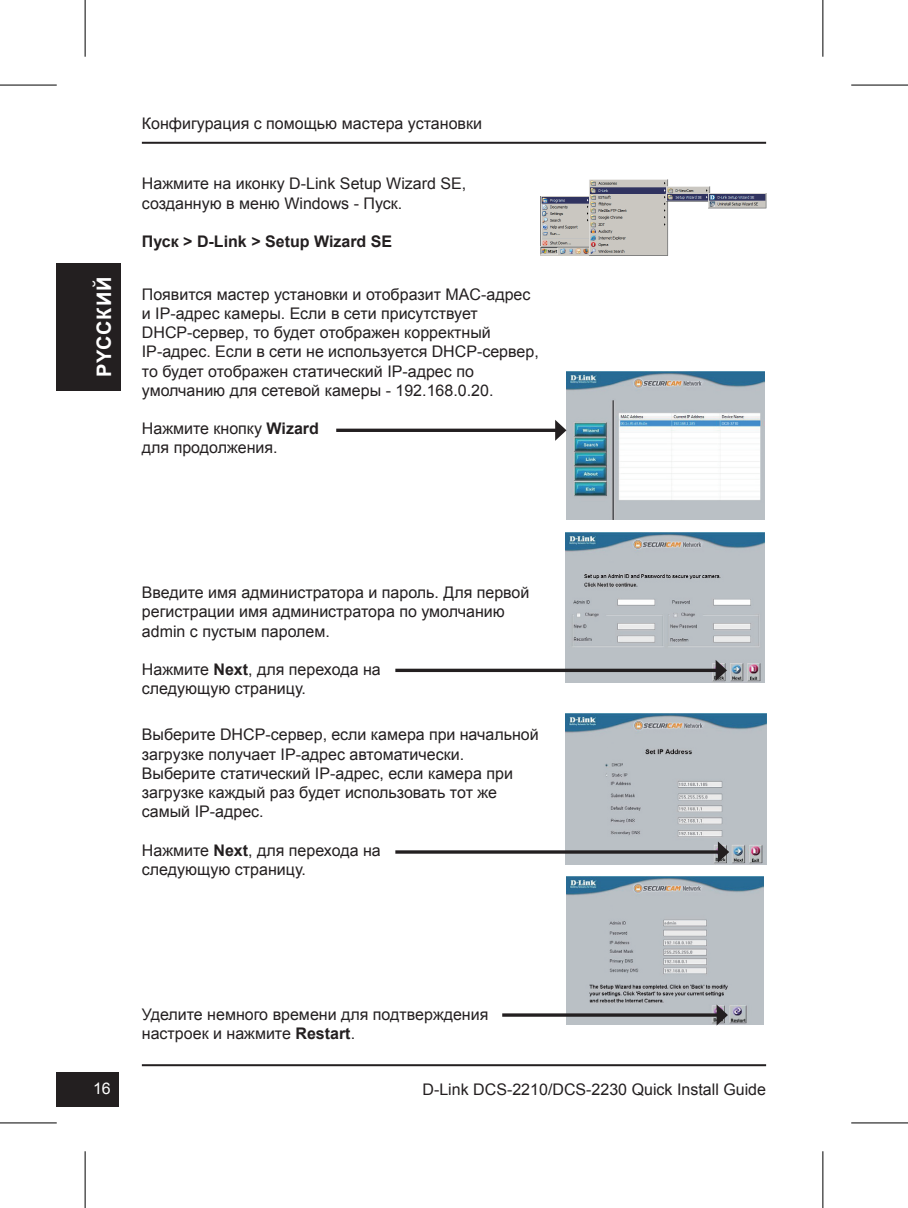
<style>
.page{position:relative;width:908px;height:1208px;background:#fff}
.page>*{position:absolute;margin:0;border:0;box-sizing:border-box;transform-origin:0 0}
.t1{font:700 20px "Arial";letter-spacing:.035em;color:#fff}
.t2{font:16px/19.2px "Arial";color:#231f20}
.t3{font:700 16px "Arial";color:#231f20}
.t4{font:16px "Arial";color:#fff}
.s1{font-weight:700}
</style>
<div class="page">
<hr style="left:142px;top:142px;width:623px;height:2px;background:#231f20">
<hr style="left:142px;top:1064px;width:623px;height:2px;background:#231f20">
<div style="left:57px;top:1072px;width:62px;height:34px;background:#231f20"></div>
<div style="left:57px;top:263px;width:64px;height:127px;background:#231f20"></div>
<img style="left:566px;top:372px;width:198px;height:148px">
<img style="left:565px;top:533px;width:199px;height:149px">
<img style="left:565px;top:714px;width:200px;height:150px">
<img style="left:566px;top:877px;width:197px;height:147px">
<svg style="left:336px;top:428px;width:219px;height:4px"></svg>
<svg style="left:555px;top:420px;width:11px;height:21px"></svg>
<svg style="left:395px;top:668px;width:320px;height:4px"></svg>
<svg style="left:715px;top:660px;width:11px;height:21px"></svg>
<hr style="left:395px;top:850px;width:325px;height:3px;background:#231f20">
<svg style="left:717px;top:841px;width:12px;height:21px"></svg>
<hr style="left:502px;top:1013px;width:217px;height:3px;background:#231f20">
<svg style="left:716px;top:1004px;width:11px;height:21px"></svg>
<img style="left:540px;top:179px;width:225px;height:77px">
<hr style="left:0;top:85px;width:57px;height:1px;background:#000">
<hr style="left:850px;top:85px;width:57px;height:1px;background:#000">
<hr style="left:0;top:1122px;width:57px;height:1px;background:#000">
<hr style="left:850px;top:1122px;width:57px;height:1px;background:#000">
<hr style="left:85px;top:0;width:1px;height:57px;background:#000">
<hr style="left:85px;top:1151px;width:1px;height:57px;background:#000">
<hr style="left:822px;top:0;width:1px;height:57px;background:#000">
<hr style="left:822px;top:1151px;width:1px;height:57px;background:#000">
<p class="t1" style="left:91px;top:377px;width:102px;rotate:-90deg">PYCCКИЙ</p>
<p class="t2" style="left:142px;top:114px;width:341px">Конфигурация с помощью мастера установки</p>
<p class="t2" style="left:142px;top:174px;width:326px">Нажмите на иконку D-Link Setup Wizard SE, созданную в меню Windows - Пуск.</p>
<p class="t3" style="left:142px;top:231px;width:252px">Пуск &gt; D-Link &gt; Setup Wizard SE</p>
<p class="t2" style="left:142px;top:285px;width:398px">Появится мастер установки и отобразит MAC-адрес и IP-адрес камеры. Если в сети присутствует DHCP-сервер, то будет отображен корректный IP-адрес. Если в сети не используется DHCP-сервер, то будет отображен статический IP-адрес по умолчанию для сетевой камеры - 192.168.0.20.</p>
<p class="t2" style="left:142px;top:419px;width:178px">Нажмите кнопку <span class="s1">Wizard </span>для продолжения.</p>
<p class="t2" style="left:142px;top:583px;width:389px">Введите имя администратора и пароль. Для первой регистрации имя администратора по умолчанию admin с пустым паролем.</p>
<p class="t2" style="left:142px;top:660px;width:240px">Нажмите <span class="s1">Next</span>, для перехода на следующую страницу.</p>
<p class="t2" style="left:142px;top:725px;width:398px">Выберите DHCP-сервер, если камера при начальной загрузке получает IP-адрес автоматически.<br>Выберите статический IP-адрес, если камера при загрузке каждый раз будет использовать тот же самый IP-адрес.</p>
<p class="t2" style="left:142px;top:840px;width:240px">Нажмите <span class="s1">Next</span>, для перехода на следующую страницу.</p>
<p class="t4" style="left:93px;top:1078px;width:19px">16</p>
<p class="t2" style="left:142px;top:1005px;width:348px">Уделите немного времени для подтверждения настроек и нажмите <span class="s1">Restart</span>.</p>
<p class="t2" style="left:422px;top:1079px;width:345px">D-Link DCS-2210/DCS-2230 Quick Install Guide</p>
</div>
